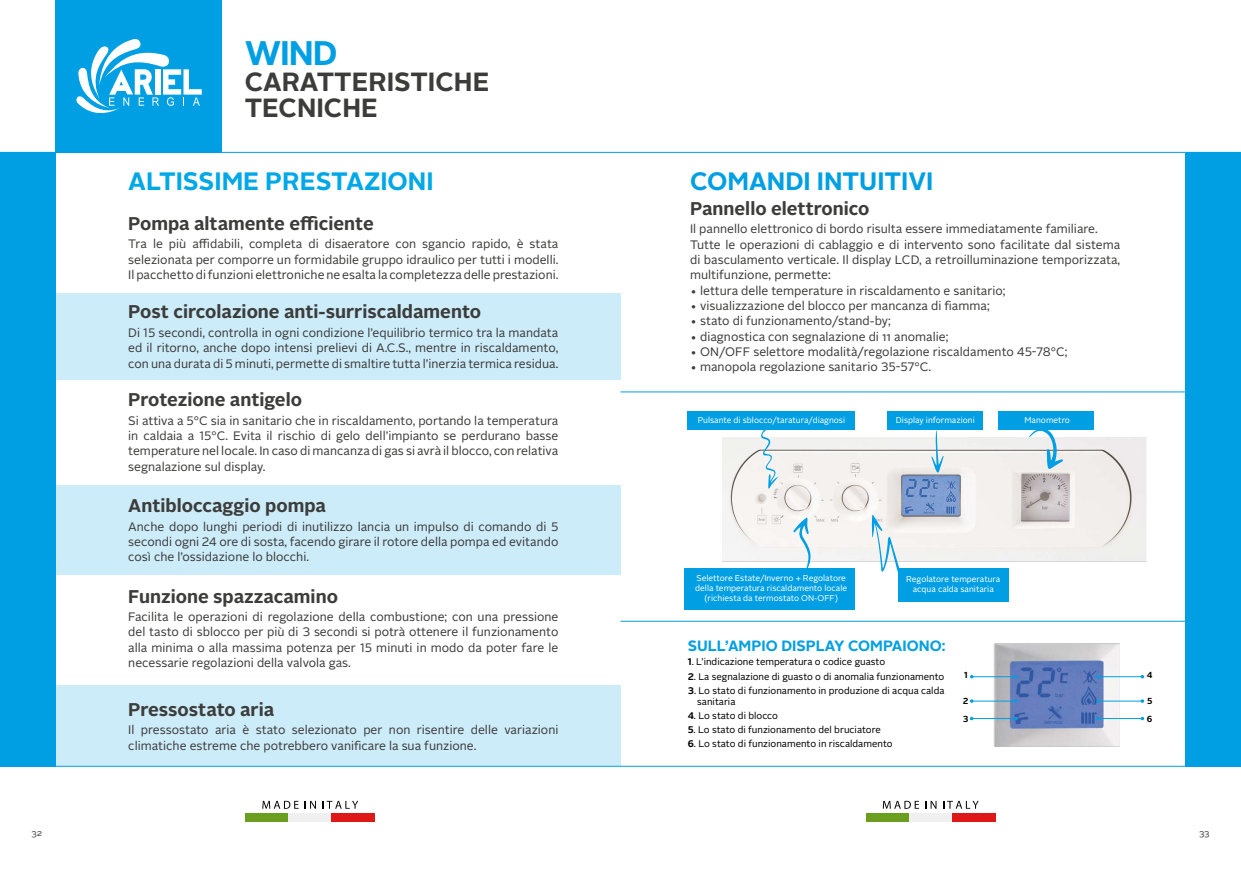
<style>
.page{position:relative;width:1241px;height:869px;background:#fff}
.page>*{position:absolute;margin:0;border:0;box-sizing:border-box;transform-origin:0 0}
.t1{font:700 34.04px "Alright Sans";color:#009fe3}
.t2{font:700 26.25px/26.2px "Alright Sans";color:#3c3c3b}
.t3{font:700 25.11px "Alright Sans";color:#00a8e7}
.t4{font:700 25.11px "Alright Sans";color:#009fe3}
.t5{font:700 18.38px "Alright Sans";color:#3c3c3b}
.t6{font:700 14.88px "Alright Sans";color:#009fe3}
.t7{font:12.25px/15.3px "Alright Sans";color:#3c3c3b;text-align:justify}
.t8{font:9.62px/11.5px "Alright Sans";color:#000}
.t9{font:700 8.75px "Alright Sans";color:#000}
.t10{font:8.75px "Alright Sans";color:#3c3c3b}
.t11{font:8.4px/10.1px "Alright Sans";color:#fff;text-align:center}
.s1{font-weight:700}
</style>
<div class="page">
<div style="left:56px;top:293px;width:564px;height:86px;background:#cdecf9"></div>
<div style="left:56px;top:485px;width:564px;height:89px;background:#cdecf9"></div>
<div style="left:56px;top:685px;width:564px;height:80px;background:#cdecf9"></div>
<div style="left:56px;top:0;width:166px;height:152px;background:#009fe3"></div>
<svg style="left:76px;top:39px;width:126px;height:75px"></svg>
<div style="left:0;top:152px;width:56px;height:614px;background:#009fe3"></div>
<div style="left:245px;top:812px;width:43px;height:8px;background:#699e1f"></div>
<div style="left:288px;top:812px;width:44px;height:8px;background:#f0f0f0"></div>
<div style="left:332px;top:812px;width:43px;height:8px;background:#de1717"></div>
<svg style="left:262px;top:800px;width:36px;height:8px"></svg>
<svg style="left:305px;top:800px;width:11px;height:8px"></svg>
<svg style="left:323px;top:800px;width:35px;height:8px"></svg>
<div style="left:865px;top:812px;width:44px;height:8px;background:#699e1f"></div>
<div style="left:909px;top:812px;width:43px;height:8px;background:#f0f0f0"></div>
<div style="left:952px;top:812px;width:43px;height:8px;background:#de1717"></div>
<svg style="left:882px;top:800px;width:36px;height:8px"></svg>
<svg style="left:925px;top:800px;width:11px;height:8px"></svg>
<svg style="left:943px;top:800px;width:35px;height:8px"></svg>
<hr style="left:32px;top:765px;width:1208px;height:1px;background:#009fe3">
<hr style="left:0;top:152px;width:1240px;height:1px;background:#009fe3">
<hr style="left:620px;top:620px;width:620px;height:1px;background:#009fe3">
<hr style="left:620px;top:391px;width:620px;height:1px;background:#009fe3">
<img style="left:722px;top:437px;width:423px;height:124px">
<div style="left:687px;top:410px;width:168px;height:19px;background:#009fe3"></div>
<div style="left:887px;top:410px;width:95px;height:19px;background:#009fe3"></div>
<div style="left:998px;top:410px;width:95px;height:19px;background:#009fe3"></div>
<div style="left:684px;top:567px;width:171px;height:42px;background:#009fe3"></div>
<div style="left:898px;top:567px;width:110px;height:34px;background:#009fe3"></div>
<svg style="left:931px;top:430px;width:12px;height:42px"></svg>
<svg style="left:1028px;top:429px;width:35px;height:40px"></svg>
<svg style="left:793px;top:516px;width:18px;height:52px"></svg>
<svg style="left:761px;top:429px;width:16px;height:59px"></svg>
<svg style="left:871px;top:514px;width:28px;height:58px"></svg>
<img style="left:986px;top:643px;width:140px;height:104px">
<hr style="left:971px;top:676px;width:44px;height:1px;background:#009fe3">
<hr style="left:1097px;top:676px;width:45px;height:1px;background:#009fe3">
<hr style="left:971px;top:717px;width:44px;height:1px;background:#009fe3">
<svg style="left:1014px;top:716px;width:3px;height:4px"></svg>
<hr style="left:1097px;top:717px;width:45px;height:1px;background:#009fe3">
<hr style="left:971px;top:700px;width:44px;height:1px;background:#009fe3">
<hr style="left:1097px;top:700px;width:45px;height:1px;background:#009fe3">
<div style="left:1184px;top:152px;width:56px;height:614px;background:#009fe3"></div>
<h1 class="t1" style="left:245px;top:29px;width:94px">WIND</h1>
<h2 class="t2" style="left:245px;top:69px;width:246px">CARATTERISTICHE<br>TECNICHE</h2>
<h3 class="t3" style="left:128px;top:164px;width:307px">ALTISSIME PRESTAZIONI</h3>
<h3 class="t4" style="left:690px;top:164px;width:245px">COMANDI INTUITIVI</h3>
<h3 class="t5" style="left:690px;top:195px;width:181px">Pannello elettronico</h3>
<p class="t7" style="left:690px;top:221px;width:431px;text-align:left">Il pannello elettronico di bordo risulta essere immediatamente familiare.<br>Tutte le operazioni di cablaggio e di intervento sono facilitate dal sistema di basculamento verticale. Il display LCD, a retroilluminazione temporizzata, multifunzione, permette:</p>
<p class="t7" style="left:690px;top:283px;width:317px">• lettura delle temperature in riscaldamento e sanitario;</p>
<p class="t7" style="left:690px;top:298px;width:301px">• visualizzazione del blocco per mancanza di fiamma;</p>
<p class="t7" style="left:690px;top:313px;width:202px">• stato di funzionamento/stand-by;</p>
<p class="t7" style="left:690px;top:329px;width:260px">• diagnostica con segnalazione di 11 anomalie;</p>
<p class="t7" style="left:690px;top:344px;width:379px">• ON/OFF selettore modalità/regolazione riscaldamento 45-78°C;</p>
<p class="t7" style="left:690px;top:359px;width:242px">• manopola regolazione sanitario 35-57°C.</p>
<h3 class="t5" style="left:128px;top:210px;width:247px">Pompa altamente efficiente</h3>
<p class="t7" style="left:128px;top:236px;width:431px">Tra le più affidabili, completa di disaeratore con sgancio rapido, è stata selezionata per comporre un formidabile gruppo idraulico per tutti i modelli.<br>Il pacchetto di funzioni elettroniche ne esalta la completezza delle prestazioni.</p>
<h3 class="t5" style="left:128px;top:299px;width:354px">Post circolazione anti-surriscaldamento</h3>
<p class="t7" style="left:128px;top:325px;width:431px">Di 15 secondi, controlla in ogni condizione l’equilibrio termico tra la mandata ed il ritorno, anche dopo intensi prelievi di A.C.S., mentre in riscaldamento, con una durata di 5 minuti, permette di smaltire tutta l’inerzia termica residua.</p>
<h3 class="t5" style="left:128px;top:387px;width:175px">Protezione antigelo</h3>
<p class="t7" style="left:128px;top:413px;width:431px">Si attiva a 5°C sia in sanitario che in riscaldamento, portando la temperatura in caldaia a 15°C. Evita il rischio di gelo dell’impianto se perdurano basse temperature nel locale. In caso di mancanza di gas si avrà il blocco, con relativa segnalazione sul display.</p>
<h3 class="t5" style="left:128px;top:492px;width:199px">Antibloccaggio pompa</h3>
<p class="t7" style="left:128px;top:518px;width:431px">Anche dopo lunghi periodi di inutilizzo lancia un impulso di comando di 5 secondi ogni 24 ore di sosta, facendo girare il rotore della pompa ed evitando così che l’ossidazione lo blocchi.</p>
<h3 class="t5" style="left:128px;top:583px;width:211px">Funzione spazzacamino</h3>
<p class="t7" style="left:128px;top:609px;width:431px">Facilita le operazioni di regolazione della combustione; con una pressione del tasto di sblocco per più di 3 secondi si potrà ottenere il funzionamento alla minima o alla massima potenza per 15 minuti in modo da poter fare le necessarie regolazioni della valvola gas.</p>
<h3 class="t5" style="left:128px;top:696px;width:147px">Pressostato aria</h3>
<p class="t7" style="left:128px;top:722px;width:431px">Il pressostato aria è stato selezionato per non risentire delle variazioni climatiche estreme che potrebbero vanificare la sua funzione.</p>
<p class="t11" style="left:697px;top:415px;width:149px">Pulsante di sblocco/taratura/diagnosi</p>
<p class="t11" style="left:895px;top:415px;width:80px">Display informazioni</p>
<p class="t11" style="left:1024px;top:415px;width:47px">Manometro</p>
<p class="t11" style="left:695px;top:573px;width:153px">Selettore Estate/Inverno + Regolatore della temperatura riscaldamento locale (richiesta da termostato ON-OFF)</p>
<p class="t11" style="left:906px;top:574px;width:96px">Regolatore temperatura acqua calda sanitaria</p>
<p class="t6" style="left:687px;top:634px;width:259px">SULL’AMPIO DISPLAY COMPAIONO:</p>
<p class="t8" style="left:687px;top:656px;width:199px"><span class="s1">1</span>. L’indicazione temperatura o codice guasto</p>
<p class="t8" style="left:687px;top:670px;width:258px"><span class="s1">2</span>. La segnalazione di guasto o di anomalia funzionamento</p>
<p class="t8" style="left:697px;top:684px;width:249px;text-indent:-10px"><span class="s1">3</span>. Lo stato di funzionamento in produzione di acqua calda sanitaria</p>
<p class="t8" style="left:687px;top:709px;width:92px"><span class="s1">4</span>. Lo stato di blocco</p>
<p class="t8" style="left:687px;top:723px;width:194px"><span class="s1">5</span>. Lo stato di funzionamento del bruciatore</p>
<p class="t8" style="left:687px;top:737px;width:206px"><span class="s1">6</span>. Lo stato di funzionamento in riscaldamento</p>
<p class="t9" style="left:963px;top:669px;width:5px">1</p>
<p class="t9" style="left:1146px;top:669px;width:7px">4</p>
<p class="t9" style="left:962px;top:694px;width:7px">2</p>
<p class="t9" style="left:1146px;top:694px;width:7px">5</p>
<p class="t9" style="left:962px;top:712px;width:7px">3</p>
<p class="t9" style="left:1146px;top:712px;width:7px">6</p>
<p class="t10" style="left:32px;top:826px;width:12px">32</p>
<p class="t10" style="left:1198px;top:826px;width:12px">33</p>
</div>
